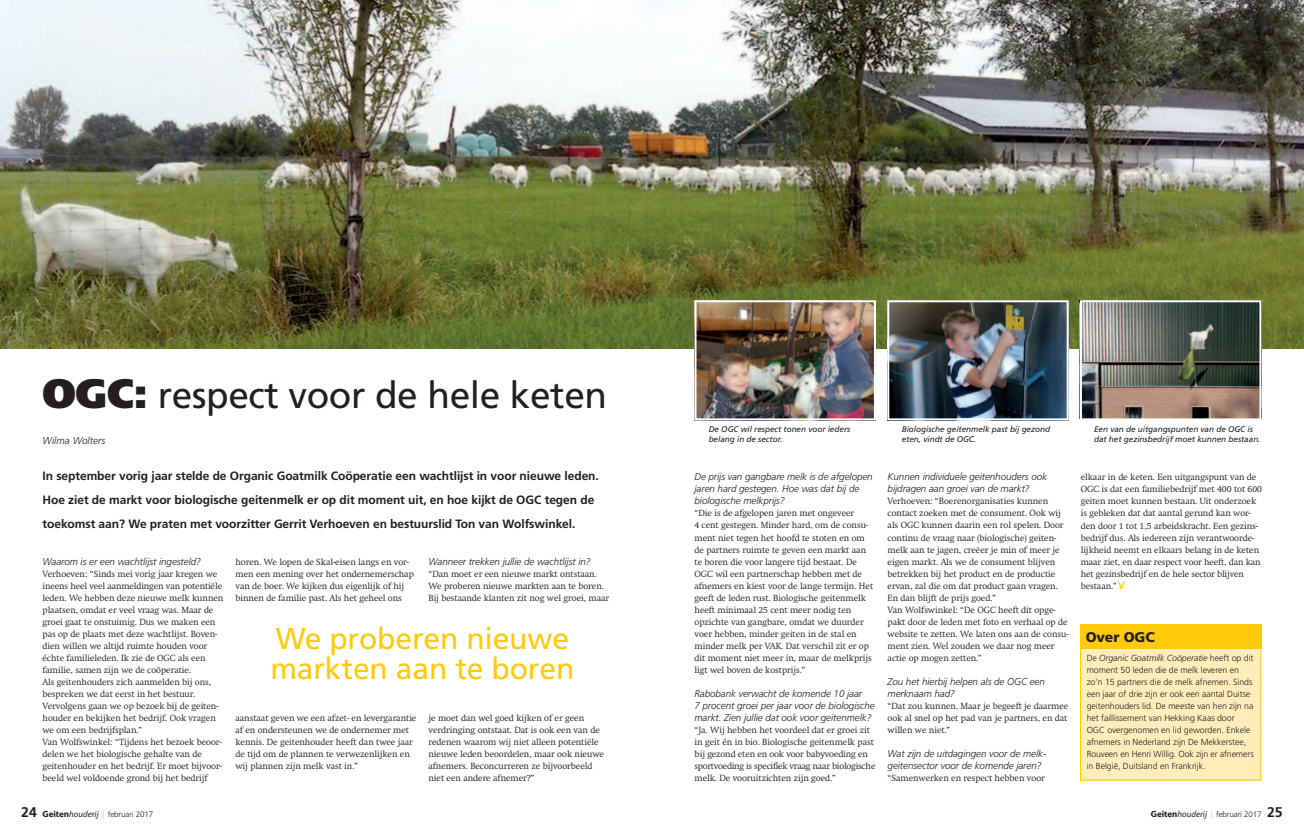
<style>
.page{position:relative;width:1304px;height:837px;background:#fff}
.page>*{position:absolute;margin:0;border:0;box-sizing:border-box;transform-origin:0 0}
.t1{font:37px "Frutiger LT Std";letter-spacing:-.01em;color:#231f20}
.t2{font:30px/30px "Frutiger LT Std";letter-spacing:-.005em;color:#feca0a}
.t3{font:900 14px "Frutiger LT Std";letter-spacing:-.005em;color:#231f20}
.t4{font:700 12px/24px "Frutiger LT Std";letter-spacing:-.005em;color:#231f20}
.t5{font:italic 300 10px "Frutiger LT Std";color:#231f20}
.t6{font:italic 300 9.8px/12px "Frutiger LT Std";letter-spacing:-.005em;color:#231f20}
.t7{font:300 8.8px/12px "Swift";letter-spacing:-.005em;color:#231f20}
.t8{font:300 8.8px/12px "Frutiger LT Std";letter-spacing:-.005em;color:#231f20}
.t9{font:italic 8.2px/10px "Frutiger LT Std";letter-spacing:-.005em;color:#231f20}
.t10{font:300 8px "Frutiger LT Std";letter-spacing:-.015em;color:#231f20}
.s1{font-weight:900;font-size:41px}
.s2{font-style:italic}
.s3{font-weight:700;font-size:14px}
.s4{font-family:"Myriad Pro";font-weight:700;font-size:9px}
.s5{font-family:"Myriad Pro";font-weight:400;font-style:italic;font-size:8.8px}
.s6{font-family:"Myriad Pro";font-weight:400;font-style:italic;font-size:9px;color:#feca0a}
</style>
<div class="page">
<img style="left:0;top:0;width:1304px;height:348px">
<div style="left:1080px;top:624px;width:181px;height:155px;background:#feedbb"></div>
<div style="left:1080px;top:624px;width:181px;height:156px;border:1px solid #feca0a"></div>
<div style="left:1080px;top:624px;width:182px;height:24px;background:#feca0a"></div>
<svg style="left:1116px;top:580px;width:10px;height:9px"></svg>
<img style="left:697px;top:303px;width:176px;height:114px">
<div style="left:694px;top:300px;width:182px;height:120px;border:2px solid #fff"></div>
<img style="left:890px;top:303px;width:176px;height:114px">
<div style="left:887px;top:300px;width:182px;height:120px;border:2px solid #fff"></div>
<img style="left:1083px;top:303px;width:175px;height:114px">
<div style="left:1080px;top:300px;width:181px;height:120px;border:2px solid #fff"></div>
<h1 class="t1" style="left:43px;top:373px;width:566px"><span class="s1">OGC:</span> respect voor de hele keten</h1>
<p class="t5" style="left:43px;top:435px;width:64px">Wilma Wolters</p>
<p class="t4" style="left:43px;top:464px;width:558px">In september vorig jaar stelde de Organic Goatmilk Coöperatie een wachtlijst in voor nieuwe leden.<br>Hoe ziet de markt voor biologische geitenmelk er op dit moment uit, en hoe kijkt de OGC tegen de toekomst aan? We praten met voorzitter Gerrit Verhoeven en bestuurslid Ton van Wolfswinkel.</p>
<p class="t6" style="left:43px;top:555px;width:160px">Waarom is er een wachtlijst ingesteld?</p>
<p class="t7" style="left:43px;top:567px;width:182px">Verhoeven: “Sinds mei vorig jaar kregen we ineens heel veel aanmeldingen van potentiële leden. We hebben deze nieuwe melk kunnen plaatsen, omdat er veel vraag was. Maar de groei gaat te onstuimig. Dus we maken een pas op de plaats met deze wachtlijst. Boven&shy;dien willen we altijd ruimte houden voor échte familieleden. Ik zie de OGC als een familie, samen zijn we de coöperatie.<br>Als geitenhouders zich aanmelden bij ons, bespreken we dat eerst in het bestuur.<br>Vervolgens gaan we op bezoek bij de geiten&shy;houder en bekijken het bedrijf. Ook vragen we om een bedrijfsplan.”<br>Van Wolfswinkel: “Tijdens het bezoek beoor&shy;delen we het biologische gehalte van de geitenhouder en het bedrijf. Er moet bijvoor&shy;beeld wel voldoende grond bij het bedrijf</p>
<p class="t7" style="left:235px;top:555px;width:180px">horen. We lopen de Skal-eisen langs en vor&shy;men een mening over het ondernemerschap van de boer. We kijken dus eigenlijk of hij binnen de familie past. Als het geheel ons</p>
<p class="t6" style="left:428px;top:555px;width:164px">Wanneer trekken jullie de wachtlijst in?</p>
<p class="t7" style="left:428px;top:567px;width:182px">“Dan moet er een nieuwe markt ontstaan.<br>We proberen nieuwe markten aan te boren.<br>Bij bestaande klanten zit nog wel groei, maar</p>
<h2 class="t2" style="left:270px;top:623px;width:305px">We proberen nieuwe markten aan te boren</h2>
<p class="t7" style="left:428px;top:711px;width:177px">je moet dan wel goed kijken of er geen verdringing ontstaat. Dat is ook een van de redenen waarom wij niet alleen potentiële nieuwe leden beoordelen, maar ook nieuwe afnemers. Beconcurreren ze bijvoorbeeld niet een andere afnemer?”</p>
<p class="t7" style="left:235px;top:711px;width:182px">aanstaat geven we een afzet- en levergarantie af en ondersteunen we de ondernemer met kennis. De geitenhouder heeft dan twee jaar de tijd om de plannen te verwezenlijken en wij plannen zijn melk vast in.”</p>
<p class="t9" style="left:709px;top:424px;width:143px">De OGC wil respect tonen voor ieders belang in de sector.</p>
<p class="t9" style="left:902px;top:424px;width:150px">Biologische geitenmelk past bij gezond eten, vindt de OGC.</p>
<p class="t9" style="left:1094px;top:424px;width:168px">Een van de uitgangspunten van de OGC is dat het gezinsbedrijf moet kunnen bestaan.</p>
<p class="t6" style="left:694px;top:471px;width:180px">De prijs van gangbare melk is de afgelopen jaren hard gestegen. Hoe was dat bij de biologische melkprijs?</p>
<p class="t7" style="left:694px;top:507px;width:180px">“Die is de afgelopen jaren met ongeveer<br>4 cent gestegen. Minder hard, om de consu&shy;ment niet tegen het hoofd te stoten en om de partners ruimte te geven een markt aan te boren die voor langere tijd bestaat. De OGC wil een partnerschap hebben met de afnemers en kiest voor de lange termijn. Het geeft de leden rust. Biologische geitenmelk heeft minimaal 25 cent meer nodig ten opzichte van gangbare, omdat we duurder voer hebben, minder geiten in de stal en minder melk per VAK. Dat verschil zit er op dit moment niet meer in, maar de melkprijs ligt wel boven de kostprijs.”</p>
<p class="t6" style="left:694px;top:687px;width:182px">Rabobank verwacht de komende 10 jaar<br>7 procent groei per jaar voor de biologische markt. Zien jullie dat ook voor geitenmelk?</p>
<p class="t7" style="left:694px;top:723px;width:183px">“Ja. Wij hebben het voordeel dat er groei zit in geit én in bio. Biologische geitenmelk past bij gezond eten en ook voor babyvoeding en sportvoeding is specifiek vraag naar biologische melk. De vooruitzichten zijn goed.”</p>
<p class="t6" style="left:888px;top:471px;width:161px">Kunnen individuele geitenhouders ook bijdragen aan groei van de markt?</p>
<p class="t7" style="left:888px;top:495px;width:183px">Verhoeven: “Boerenorganisaties kunnen contact zoeken met de consument. Ook wij als OGC kunnen daarin een rol spelen. Door continu de vraag naar (biologische) geiten&shy;melk aan te jagen, creëer je min of meer je eigen markt. Als we de consument blijven betrekken bij het product en de productie ervan, zal die om dat product gaan vragen.<br>En dan blijft de prijs goed.”<br>Van Wolfswinkel: “De OGC heeft dit opge&shy;pakt door de leden met foto en verhaal op de website te zetten. We laten ons aan de consu&shy;ment zien. Wel zouden we daar nog meer actie op mogen zetten.”</p>
<p class="t6" style="left:888px;top:675px;width:159px">Zou het hierbij helpen als de OGC een merknaam had?</p>
<p class="t7" style="left:888px;top:699px;width:182px;text-align:justify">“Dat zou kunnen. Maar je begeeft je daarmee ook al snel op het pad van je partners, en dat willen we niet.”</p>
<p class="t6" style="left:888px;top:747px;width:160px">Wat zijn de uitdagingen voor de melk&shy;geitensector voor de komende jaren?</p>
<p class="t7" style="left:888px;top:771px;width:159px">“Samenwerken en respect hebben voor</p>
<p class="t7" style="left:1081px;top:471px;width:183px">elkaar in de keten. Een uitgangspunt van de OGC is dat een familiebedrijf met 400 tot 600 geiten moet kunnen bestaan. Uit onderzoek is gebleken dat dat aantal gerund kan wor&shy;den door 1 tot 1,5 arbeidskracht. Een gezins&shy;bedrijf dus. Als iedereen zijn verantwoorde&shy;lijkheid neemt en elkaars belang in de keten maar ziet, en daar respect voor heeft, dan kan het gezinsbedrijf en de hele sector blijven bestaan.”</p>
<h3 class="t3" style="left:1086px;top:628px;width:71px">Over OGC</h3>
<p class="t8" style="left:1087px;top:651px;width:169px">De <span class="s2">Organic Goatmilk Coöperatie</span> heeft op dit moment 50 leden die de melk leveren en zo’n 15 partners die de melk afnemen. Sinds een jaar of drie zijn er ook een aantal Duitse geitenhouders lid. De meeste van hen zijn na het faillissement van Hekking Kaas door OGC overgenomen en lid geworden. Enkele afnemers in Nederland zijn De Mekkerstee, Rouveen en Henri Willig. Ook zijn er afnemers in België, Duitsland en Frankrijk.</p>
<p class="t10" style="left:21px;top:809px;width:134px"><span class="s3">24</span> <span class="s4">Geiten</span><span class="s5">houderij</span> <span class="s6">|</span> februari 2017</p>
<p class="t10" style="left:1151px;top:809px;width:133px"><span class="s4">Geiten</span><span class="s5">houderij</span> <span class="s6">|</span> februari 2017 <span class="s3">25</span></p>
</div>
